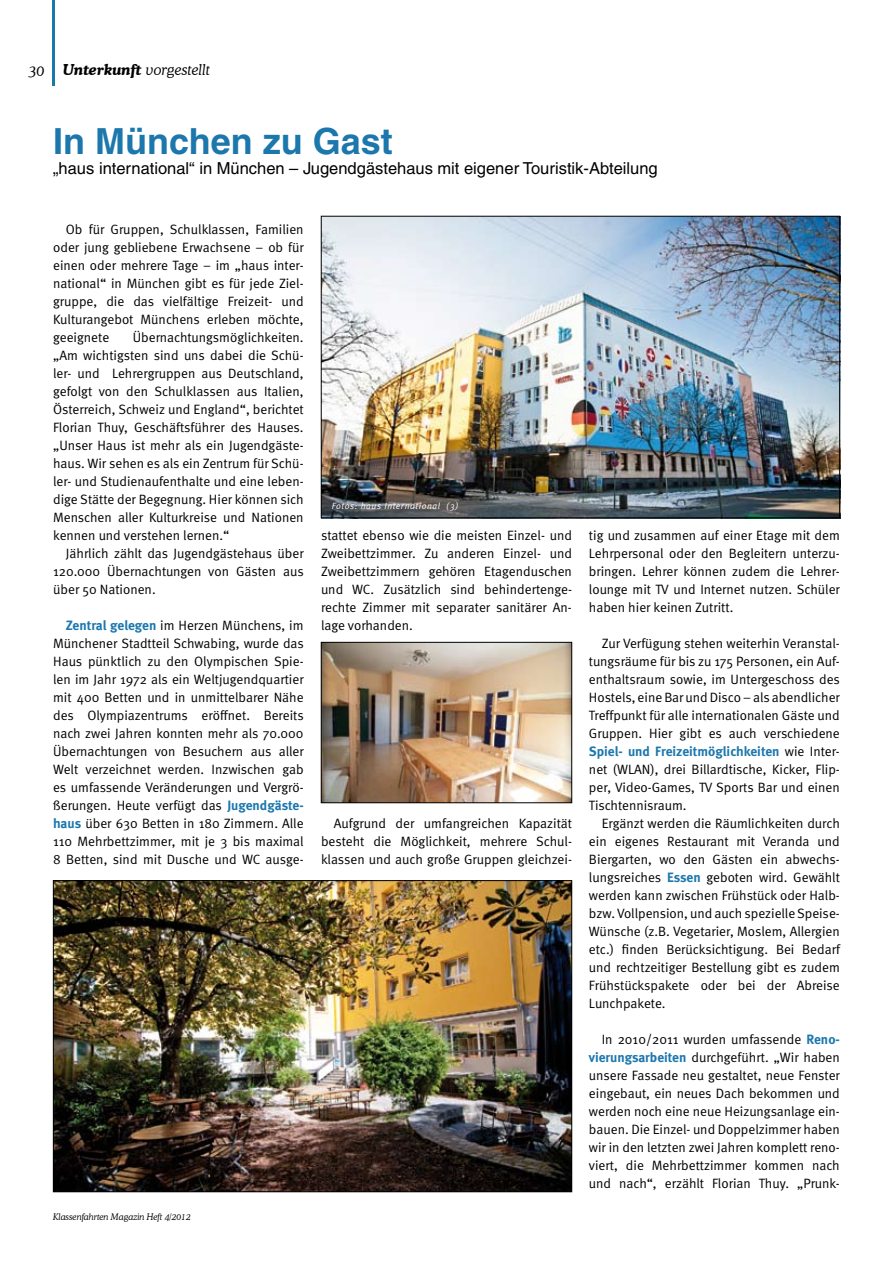
<style>
.page{position:relative;width:893px;height:1263px;background:#fff}
.page>*{position:absolute;margin:0;border:0;box-sizing:border-box;transform-origin:0 0}
.t1{font:700 36px "Helvetica";color:#1c77ad}
.t2{font:16.5px "Helvetica";color:#000}
.t3{font:italic 300 15px "Cooper BT";color:#000}
.t4{font:13.5px/18px "Meta Normal";color:#000;text-align:justify}
.t5{font:700 13.5px "Meta";color:#1c77ad}
.t6{font:italic 300 9px "Cooper BT";color:#000}
.t7{font:italic 9px "Meta Normal";letter-spacing:.065em;color:#fff}
.s1{font-weight:700}
.s2{font-family:"Meta";font-weight:700;color:#1c77ad}
.s3{font-family:"Meta Normal";font-weight:400;color:#000}
</style>
<div class="page">
<hr style="left:52px;top:0;width:2px;height:86px;background:#1c77ad">
<img style="left:323px;top:218px;width:515px;height:298px">
<div style="left:321px;top:216px;width:519px;height:302px;border:1px solid #000"></div>
<img style="left:55px;top:882px;width:515px;height:308px">
<div style="left:53px;top:880px;width:519px;height:312px;border:1px solid #000"></div>
<img style="left:323px;top:644px;width:247px;height:157px">
<div style="left:321px;top:642px;width:251px;height:161px;border:1px solid #000"></div>
<p class="t3" style="left:29px;top:62px;width:17px">30</p>
<p class="t3" style="left:63px;top:61px;width:149px"><span class="s1">Unterkunft</span> vorgestellt</p>
<h1 class="t1" style="left:53px;top:119px;width:341px">In München zu Gast</h1>
<p class="t2" style="left:53px;top:158px;width:606px">„haus international“ in München – Jugendgästehaus mit eigener Touristik-Abteilung</p>
<p class="t4" style="left:53px;top:220px;width:252px;text-indent:13px">Ob für Gruppen, Schulklassen, Familien oder jung gebliebene Erwachsene – ob für einen oder mehrere Tage – im „haus inter&shy;national“ in München gibt es für jede Ziel&shy;gruppe, die das vielfältige Freizeit- und Kulturangebot Münchens erleben möchte, geeignete</p>
<p class="t4" style="left:53px;top:328px;width:252px;text-indent:80px">Übernachtungsmöglichkeiten. „Am wichtigsten sind uns dabei die Schü&shy;ler- und Lehrergruppen aus Deutschland, gefolgt von den Schulklassen aus Italien, Österreich, Schweiz und England“, berichtet Florian Thuy, Geschäftsführer des Hauses. „Unser Haus ist mehr als ein Jugendgäste&shy;haus. Wir sehen es als ein Zentrum für Schü&shy;ler- und Studienaufenthalte und eine leben&shy;dige Stätte der Begegnung. Hier können sich Menschen aller Kulturkreise und Nationen kennen und verstehen lernen.“</p>
<p class="t4" style="left:53px;top:544px;width:252px;text-indent:13px">Jährlich zählt das Jugendgästehaus über 120.000 Übernachtungen von Gästen aus über 50 Nationen.</p>
<p class="t4" style="left:53px;top:616px;width:252px;text-indent:13px"><span class="s2">Zentral gelegen</span> im Herzen Münchens, im Münchener Stadtteil Schwabing, wurde das Haus pünktlich zu den Olympischen Spie&shy;len im Jahr 1972 als ein Weltjugendquartier mit 400 Betten und in unmittelbarer Nähe des Olympiazentrums eröffnet. Bereits nach zwei Jahren konnten mehr als 70.000<br>Übernachtungen von Besuchern aus aller Welt verzeichnet werden. Inzwischen gab es umfassende Veränderungen und Vergrö&shy;ßerungen. Heute verfügt das <span class="s2">Jugendgäste&shy;haus</span> über 630 Betten in 180 Zimmern. Alle 110 Mehrbettzimmer, mit je 3 bis maximal 8 Betten, sind mit Dusche und WC ausge-</p>
<p class="t6" style="left:53px;top:1212px;width:139px">Klassenfahrten Magazin Heft 4/2012</p>
<p class="t7" style="left:332px;top:501px;width:128px">Fotos: haus International (3)</p>
<p class="t4" style="left:321px;top:526px;width:252px">stattet ebenso wie die meisten Einzel- und Zweibettzimmer. Zu anderen Einzel- und Zweibettzimmern gehören Etagenduschen und WC. Zusätzlich sind behindertenge&shy;rechte Zimmer mit separater sanitärer An&shy;lage vorhanden.</p>
<p class="t4" style="left:321px;top:814px;width:253px;text-indent:13px">Aufgrund der umfangreichen Kapazität besteht die Möglichkeit, mehrere Schul&shy;klassen und auch große Gruppen gleichzei-</p>
<p class="t4" style="left:589px;top:526px;width:252px">tig und zusammen auf einer Etage mit dem Lehrpersonal oder den Begleitern unterzu&shy;bringen. Lehrer können zudem die Lehrer&shy;lounge mit TV und Internet nutzen. Schüler haben hier keinen Zutritt.</p>
<p class="t4" style="left:589px;top:634px;width:252px;text-indent:13px">Zur Verfügung stehen weiterhin Veranstal&shy;tungsräume für bis zu 175 Personen, ein Auf&shy;enthaltsraum sowie, im Untergeschoss des Hostels, eine Bar und Disco – als abendlicher Treffpunkt für alle internationalen Gäste und Gruppen. Hier gibt es auch verschiedene</p>
<p class="t5" style="left:589px;top:743px;width:252px">Spiel- und Freizeitmöglichkeiten <span class="s3">wie Inter-</span></p>
<p class="t4" style="left:589px;top:760px;width:252px">net (WLAN), drei Billardtische, Kicker, Flip&shy;per, Video-Games, TV Sports Bar und einen Tischtennisraum.</p>
<p class="t4" style="left:589px;top:814px;width:253px;text-indent:13px">Ergänzt werden die Räumlichkeiten durch ein eigenes Restaurant mit Veranda und Biergarten, wo den Gästen ein abwechs&shy;lungsreiches <span class="s2">Essen</span> geboten wird. Gewählt werden kann zwischen Frühstück oder Halb&shy;bzw. Vollpension, und auch spezielle Speise-Wünsche (z.B. Vegetarier, Moslem, Allergien etc.) finden Berücksichtigung. Bei Bedarf und rechtzeitiger Bestellung gibt es zudem Frühstückspakete oder bei der Abreise Lunchpakete.</p>
<p class="t4" style="left:589px;top:1030px;width:252px;text-indent:13px">In 2010/2011 wurden umfassende <span class="s2">Reno&shy;vierungsarbeiten</span> durchgeführt. „Wir haben unsere Fassade neu gestaltet, neue Fenster eingebaut, ein neues Dach bekommen und werden noch eine neue Heizungsanlage ein&shy;bauen. Die Einzel- und Doppelzimmer haben wir in den letzten zwei Jahren komplett reno&shy;viert, die Mehrbettzimmer kommen nach und nach“, erzählt Florian Thuy. „Prunk-</p>
</div>
